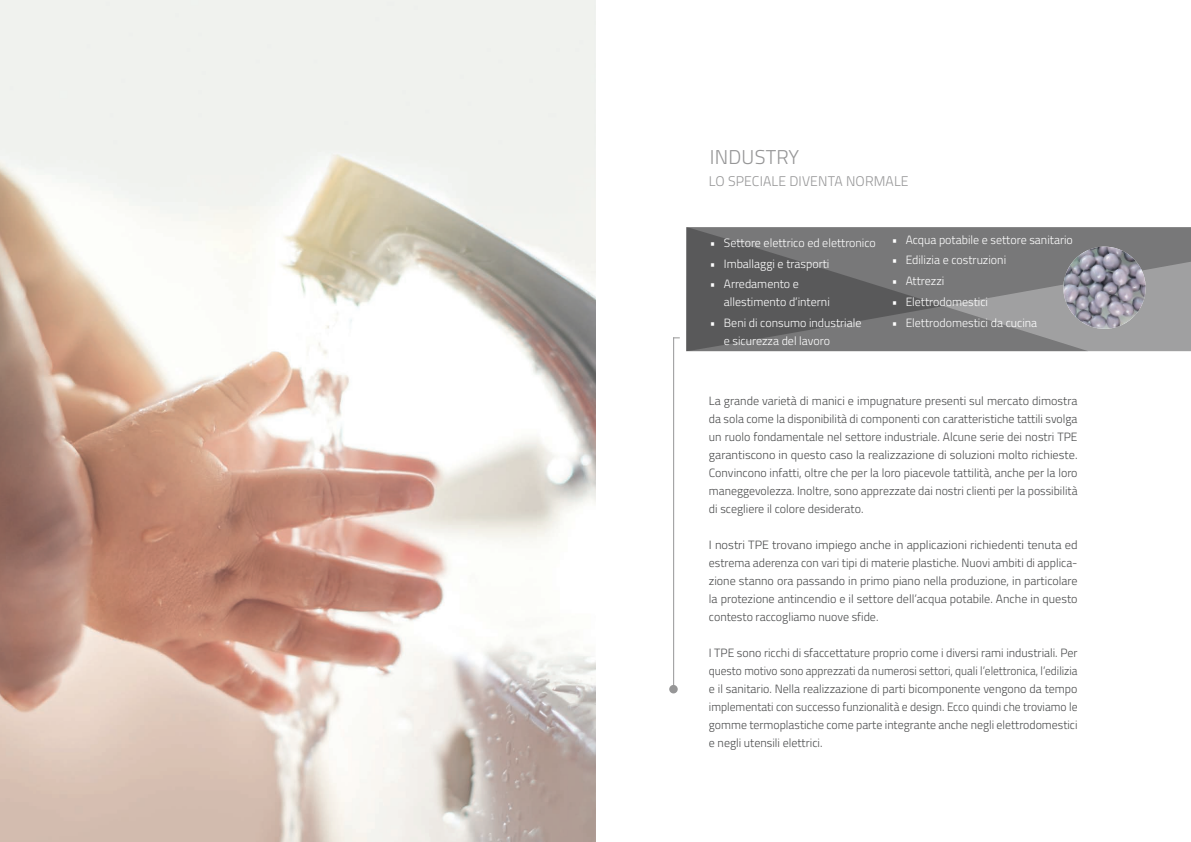
<style>
.page{position:relative;width:1191px;height:842px;background:#fff}
.page>*{position:absolute;margin:0;border:0;box-sizing:border-box;transform-origin:0 0}
.t1{font:300 20px "Titillium Web";letter-spacing:.01em;color:#969697}
.t2{font:300 14px "Titillium Web";letter-spacing:.01em;color:#969697}
.t3{font:300 12px/18px "Titillium Web";color:#4b4c4d;text-align:justify}
.t4{font:300 12px/18px "Titillium Web";color:#4b4c4d;text-align:justify;scale:1.04 1}
.t5{font:300 12px/18px "Titillium Web";color:#fff}
</style>
<div class="page">
<svg style="left:686px;top:227px;width:505px;height:124px;background:#767677"></svg>
<img style="left:0;top:0;width:595px;height:842px">
<hr style="left:673px;top:337px;width:1px;height:355px;background:#969697">
<div style="left:669px;top:685px;width:8px;height:8px;background:#969697;border-radius:50%"></div>
<img style="left:1063px;top:247px;width:82px;height:82px;border-radius:41px">
<h1 class="t1" style="left:710px;top:143px;width:91px">INDUSTRY</h1>
<p class="t2" style="left:709px;top:171px;width:201px">LO SPECIALE DIVENTA NORMALE</p>
<p class="t5" style="left:710px;top:233px;width:167px">• Settore elettrico ed elettronico</p>
<p class="t5" style="left:710px;top:254px;width:121px">• Imballaggi e trasporti</p>
<p class="t5" style="left:724px;top:275px;width:107px;text-indent:-14px">• Arredamento e allestimento d’interni</p>
<p class="t5" style="left:724px;top:313px;width:139px;text-indent:-14px">• Beni di consumo industriale e sicurezza del lavoro</p>
<p class="t5" style="left:891px;top:230px;width:183px">• Acqua potabile e settore sanitario</p>
<p class="t5" style="left:891px;top:251px;width:116px">• Edilizia e costruzioni</p>
<p class="t5" style="left:891px;top:271px;width:54px">• Attrezzi</p>
<p class="t5" style="left:891px;top:292px;width:98px">• Elettrodomestici</p>
<p class="t5" style="left:891px;top:313px;width:147px">• Elettrodomestici da cucina</p>
<p class="t3" style="left:709px;top:391px;width:370px">La grande varietà di manici e impugnature presenti sul mercato dimostra da sola come la disponibilità di componenti con caratteristiche tattili svolga un ruolo fondamentale nel settore industriale. Alcune serie dei nostri TPE garantiscono in questo caso la realizzazione di soluzioni molto richieste.<br>Convincono infatti, oltre che per la loro piacevole tattilità, anche per la loro maneggevolezza. Inoltre, sono apprezzate dai nostri clienti per la possibilità di scegliere il colore desiderato.</p>
<p class="t4" style="left:709px;top:535px;width:356px">I nostri TPE trovano impiego anche in applicazioni richiedenti tenuta ed estrema aderenza con vari tipi di materie plastiche. Nuovi ambiti di applica&shy;zione stanno ora passando in primo piano nella produzione, in particolare la protezione antincendio e il settore dell’acqua potabile. Anche in questo contesto raccogliamo nuove sfide.</p>
<p class="t3" style="left:709px;top:643px;width:370px">I TPE sono ricchi di sfaccettature proprio come i diversi rami industriali. Per questo motivo sono apprezzati da numerosi settori, quali l’elettronica, l’edilizia e il sanitario. Nella realizzazione di parti bicomponente vengono da tempo implementati con successo funzionalità e design. Ecco quindi che troviamo le gomme termoplastiche come parte integrante anche negli elettrodomestici e negli utensili elettrici.</p>
</div>
